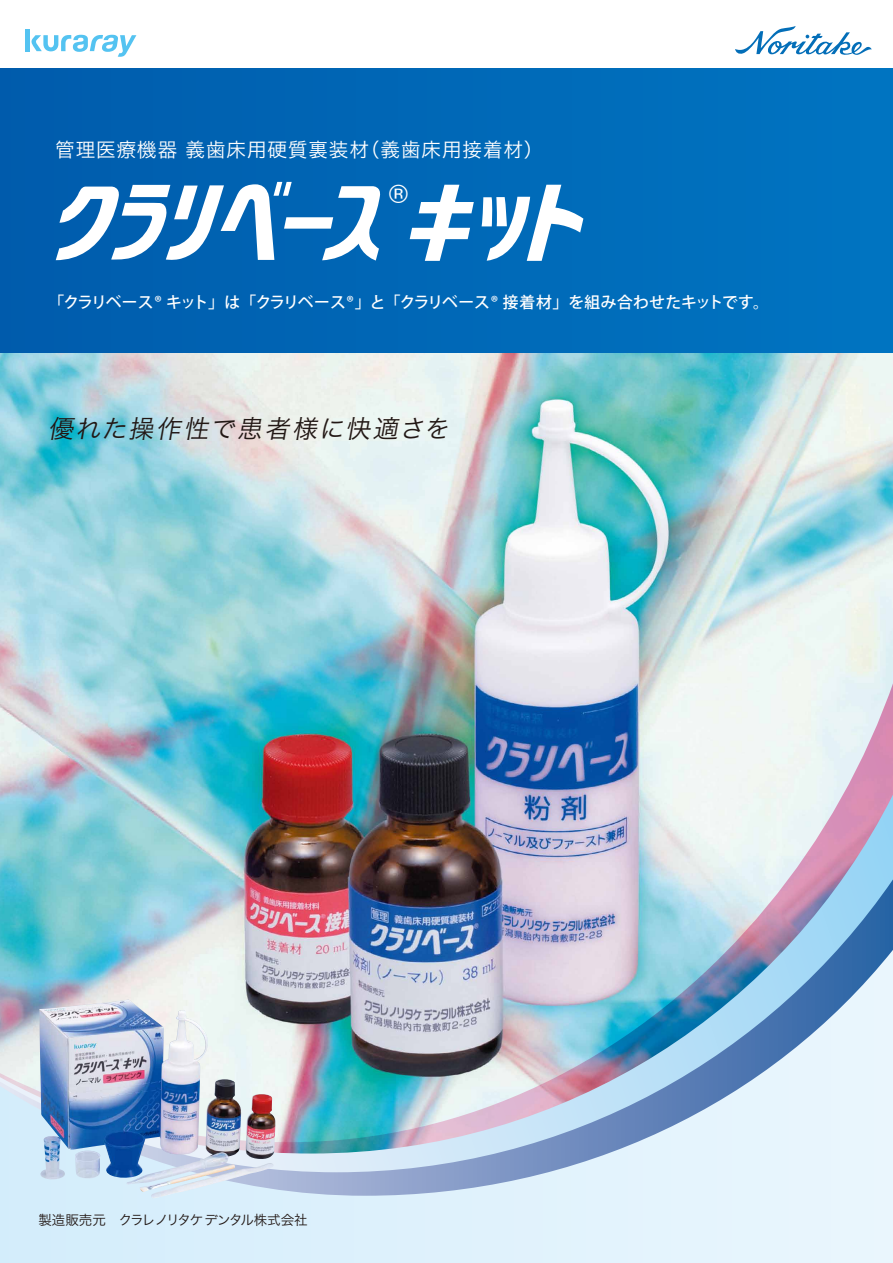
<style>
.page{position:relative;width:893px;height:1263px;background:#fff}
.page>*{position:absolute;margin:0;border:0;box-sizing:border-box;transform-origin:0 0}
.t1{font:25.5px "Helvetica";color:#fff}
.t2{font:italic 25.05px "Hira Kaku Pro W3 83 pv RKSJ H";color:#221815}
.t3{font:19.5px "Hira Kaku Pro W3 83 pv RKSJ H";letter-spacing:.05em;color:#fff}
.t4{font:500 15.75px "Koz Go Pro";letter-spacing:.005em;color:#fff}
.t5{font:13.5px "Hira Kaku Pro W3 83 pv RKSJ H";letter-spacing:-.025em;color:#221815}
</style>
<div class="page">
<svg style="left:0;top:1196px;width:893px;height:67px;background:#def1fc"></svg>
<img style="left:0;top:353px;width:893px;height:442px">
<img style="left:0;top:795px;width:893px;height:84px">
<img style="left:0;top:879px;width:893px;height:317px">
<div style="left:0;top:68px;width:893px;height:285px;background:linear-gradient(to right,#005bac,#0074c1)"></div>
<svg style="left:735px;top:26px;width:137px;height:29px"></svg>
<hr style="left:26px;top:29px;width:4px;height:22px;background:#54c3f1">
<svg style="left:32px;top:35px;width:104px;height:22px"></svg>
<img style="left:39px;top:999px;width:171px;height:180px">
<svg style="left:410px;top:185px;width:64px;height:76px"></svg>
<svg style="left:482px;top:185px;width:101px;height:76px"></svg>
<svg style="left:56px;top:182px;width:326px;height:78px"></svg>
<p class="t3" style="left:55px;top:132px;width:490px">管理医療機器 義歯床用硬質裏装材（義歯床用接着材）</p>
<h1 class="t1" style="left:389px;top:174px;width:20px">®</h1>
<p class="t4" style="left:48px;top:292px;width:722px">「クラリベース® キット」は「クラリベース®」と「クラリベース® 接着材」を組み合わせたキットです。</p>
<h2 class="t2" style="left:48px;top:407px;width:410px">優れた操作性で患者様に快適さを</h2>
<p class="t5" style="left:38px;top:1208px;width:271px">製造販売元　クラレノリタケデンタル株式会社</p>
</div>
